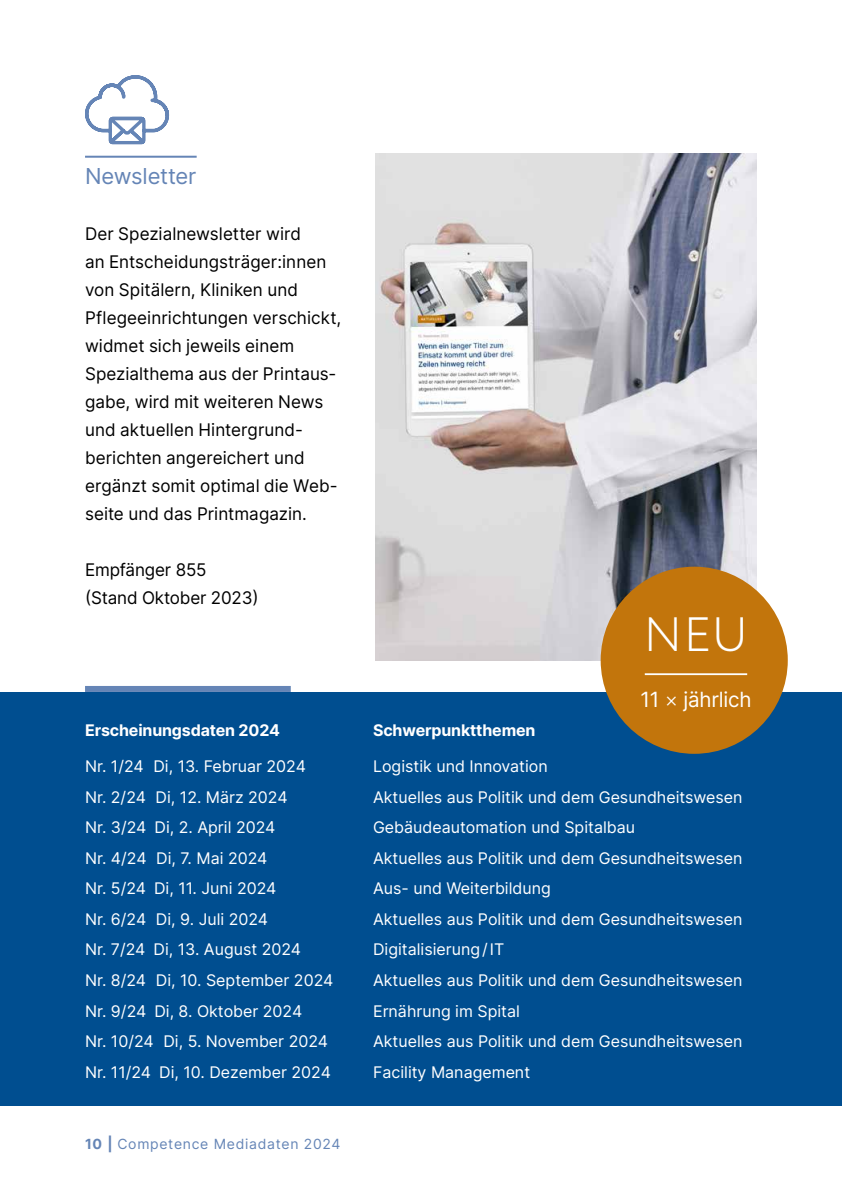
<style>
.page{position:relative;width:842px;height:1191px;background:#fff}
.page>*{position:absolute;margin:0;border:0;box-sizing:border-box;transform-origin:0 0}
.t1{font:300 48.2px "Circe";color:#fff}
.t2{font:22px "Inter";letter-spacing:-.005em;color:#6585b6}
.t3{font:21px "Inter";letter-spacing:-.01em;color:#fff}
.t4{font:17.4px/28px "Inter";letter-spacing:.005em;color:#000}
.t5{font:16px "Inter";color:#fff}
.t6{font:700 16px "Inter";letter-spacing:-.01em;color:#fff}
.t7{font:14px "Inter";letter-spacing:.05em;color:#6585b6}
.s1{font-weight:300}
.s2{font-weight:700}
</style>
<div class="page">
<div style="left:0;top:692px;width:842px;height:414px;background:#004e90"></div>
<img style="left:376px;top:154px;width:381px;height:506px">
<hr style="left:85px;top:156px;width:112px;height:2px;background:#6585b6">
<svg style="left:85px;top:75px;width:84px;height:70px"></svg>
<div style="left:601px;top:566px;width:187px;height:188px;background:#c2750c;border-radius:50%"></div>
<hr style="left:645px;top:673px;width:102px;height:2px;background:#fff">
<div style="left:85px;top:686px;width:206px;height:6px;background:#6585b6"></div>
<h2 class="t2" style="left:85px;top:160px;width:113px">Newsletter</h2>
<p class="t4" style="left:85px;top:219px;width:258px">Der Spezialnewsletter wird<br>an Entscheidungsträger:innen von Spitälern, Kliniken und<br>Pflegeeinrichtungen verschickt, widmet sich jeweils einem<br>Spezialthema aus der Printaus&shy;gabe, wird mit weiteren News und aktuellen Hintergrund&shy;berichten angereichert und ergänzt somit optimal die Web&shy;seite und das Printmagazin.</p>
<p class="t4" style="left:85px;top:555px;width:175px">Empfänger 855 (Stand Oktober 2023)</p>
<h1 class="t1" style="left:644px;top:602px;width:106px">NEU</h1>
<h3 class="t3" style="left:640px;top:684px;width:113px">11 <span class="s1">×</span> jährlich</h3>
<p class="t6" style="left:85px;top:718px;width:196px">Erscheinungsdaten 2024</p>
<p class="t6" style="left:373px;top:718px;width:164px">Schwerpunktthemen</p>
<p class="t5" style="left:85px;top:754px;width:222px">Nr. 1/24 Di, 13. Februar 2024</p>
<p class="t5" style="left:373px;top:754px;width:176px">Logistik und Innovation</p>
<p class="t5" style="left:85px;top:785px;width:204px">Nr. 2/24 Di, 12. März 2024</p>
<p class="t5" style="left:373px;top:785px;width:371px">Aktuelles aus Politik und dem Gesundheitswesen</p>
<p class="t5" style="left:85px;top:815px;width:192px">Nr. 3/24 Di, 2. April 2024</p>
<p class="t5" style="left:373px;top:815px;width:263px">Gebäudeautomation und Spitalbau</p>
<p class="t5" style="left:85px;top:846px;width:184px">Nr. 4/24 Di, 7. Mai 2024</p>
<p class="t5" style="left:373px;top:846px;width:371px">Aktuelles aus Politik und dem Gesundheitswesen</p>
<p class="t5" style="left:85px;top:877px;width:193px">Nr. 5/24 Di, 11. Juni 2024</p>
<p class="t5" style="left:373px;top:877px;width:179px">Aus- und Weiterbildung</p>
<p class="t5" style="left:85px;top:907px;width:185px">Nr. 6/24 Di, 9. Juli 2024</p>
<p class="t5" style="left:373px;top:907px;width:371px">Aktuelles aus Politik und dem Gesundheitswesen</p>
<p class="t5" style="left:85px;top:938px;width:218px">Nr. 7/24 Di, 13. August 2024</p>
<p class="t5" style="left:373px;top:938px;width:133px">Digitalisierung/IT</p>
<p class="t5" style="left:85px;top:968px;width:250px">Nr. 8/24 Di, 10. September 2024</p>
<p class="t5" style="left:373px;top:968px;width:371px">Aktuelles aus Politik und dem Gesundheitswesen</p>
<p class="t5" style="left:85px;top:999px;width:219px">Nr. 9/24 Di, 8. Oktober 2024</p>
<p class="t5" style="left:373px;top:999px;width:148px">Ernährung im Spital</p>
<p class="t5" style="left:85px;top:1029px;width:245px">Nr. 10/24 Di, 5. November 2024</p>
<p class="t5" style="left:373px;top:1029px;width:371px">Aktuelles aus Politik und dem Gesundheitswesen</p>
<p class="t5" style="left:85px;top:1060px;width:247px">Nr. 11/24 Di, 10. Dezember 2024</p>
<p class="t5" style="left:373px;top:1060px;width:159px">Facility Management</p>
<p class="t7" style="left:85px;top:1133px;width:257px"><span class="s2">10 |</span> Competence Mediadaten 2024</p>
</div>
